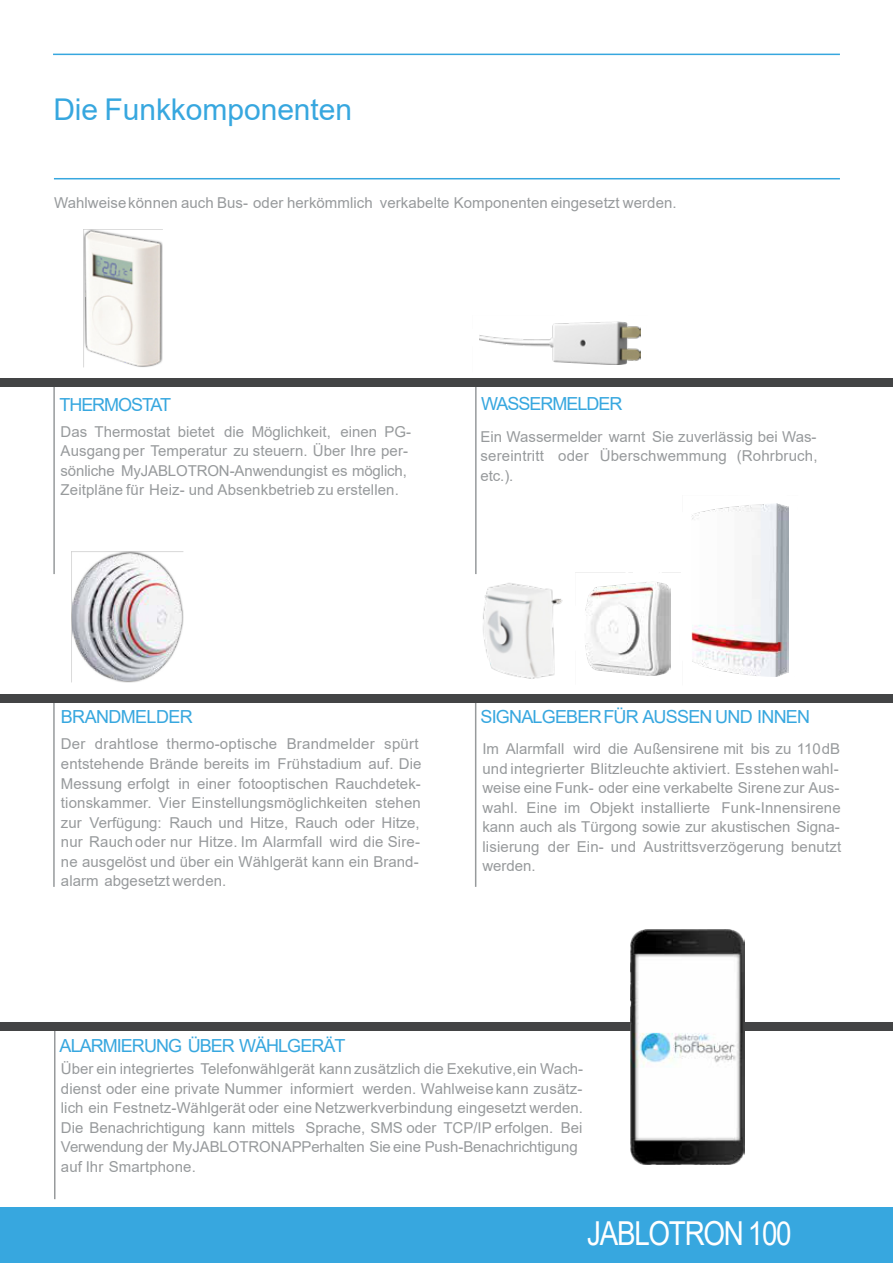
<style>
.page{position:relative;width:893px;height:1263px;background:#fff}
.page>*{position:absolute;margin:0;border:0;box-sizing:border-box;transform-origin:0 0}
.t1{font:33px "Arial";letter-spacing:-.045em;color:#fff;scale:.84 1}
.t2{font:30px "Arial";color:#37a7df}
.t3{font:18px "Arial";letter-spacing:-.055em;color:#37a7df}
.t4{font:18px "Arial";letter-spacing:-.035em;color:#37a7df}
.t5{font:15px/19.5px "Arial";letter-spacing:.005em;color:#979a9c}
</style>
<div class="page">
<div style="left:0;top:1208px;width:893px;height:55px;background:#37a7df"></div>
<img style="left:71px;top:552px;width:113px;height:130px">
<img style="left:72px;top:554px;width:111px;height:127px">
<img style="left:83px;top:229px;width:80px;height:139px">
<img style="left:479px;top:322px;width:161px;height:43px">
<img style="left:765px;top:503px;width:24px;height:174px">
<img style="left:691px;top:504px;width:97px;height:172px">
<img style="left:575px;top:572px;width:106px;height:104px">
<img style="left:584px;top:581px;width:87px;height:94px">
<img style="left:483px;top:573px;width:95px;height:106px">
<hr style="left:54px;top:178px;width:786px;height:1px;background:#37a7df">
<hr style="left:53px;top:54px;width:787px;height:1px;background:#37a7df">
<hr style="left:53px;top:384px;width:2px;height:190px;background:#979a9c">
<hr style="left:475px;top:383px;width:2px;height:191px;background:#979a9c">
<hr style="left:53px;top:697px;width:2px;height:190px;background:#979a9c">
<hr style="left:475px;top:695px;width:1px;height:192px;background:#979a9c">
<hr style="left:54px;top:1027px;width:2px;height:172px;background:#979a9c">
<div style="left:0;top:1022px;width:893px;height:9px;background:#434445"></div>
<img style="left:630px;top:929px;width:115px;height:235px">
<div style="left:0;top:694px;width:893px;height:8px;background:#434445"></div>
<div style="left:0;top:378px;width:893px;height:9px;background:#434445"></div>
<h2 class="t2" style="left:53px;top:98px;width:300px">Die Funkkomponenten</h2>
<p class="t5" style="left:54px;top:195px;width:624px">Wahlweise können auch Bus- oder herkömmlich verkabelte Komponenten eingesetzt werden.</p>
<p class="t3" style="left:60px;top:397px;width:113px">THERMOSTAT</p>
<p class="t5" style="left:61px;top:423px;width:352px">Das Thermostat bietet die Möglichkeit, einen PG-Ausgang per Temperatur zu steuern. Über Ihre per&shy;sönliche MyJABLOTRON-Anwendung ist es möglich, Zeitpläne für Heiz- und Absenkbetrieb zu erstellen.</p>
<p class="t3" style="left:481px;top:397px;width:143px">WASSERMELDER</p>
<p class="t5" style="left:480px;top:428px;width:339px;text-align:justify">Ein Wassermelder warnt Sie zuverlässig bei Was&shy;sereintritt oder Überschwemmung (Rohrbruch, etc.).</p>
<p class="t4" style="left:61px;top:710px;width:133px">BRANDMELDER</p>
<p class="t5" style="left:61px;top:736px;width:362px">Der drahtlose thermo-optische Brandmelder spürt entstehende Brände bereits im Frühstadium auf. Die Messung erfolgt in einer fotooptischen Rauchdetek&shy;tionskammer. Vier Einstellungsmöglichkeiten stehen zur Verfügung: Rauch und Hitze, Rauch oder Hitze, nur Rauch oder nur Hitze. Im Alarmfall wird die Sire&shy;ne ausgelöst und über ein Wählgerät kann ein Brand&shy;alarm abgesetzt werden.</p>
<p class="t3" style="left:480px;top:709px;width:331px">SIGNALGEBER FÜR AUSSEN UND INNEN</p>
<p class="t5" style="left:482px;top:741px;width:360px">Im Alarmfall wird die Außensirene mit bis zu 110 dB und integrierter Blitzleuchte aktiviert. Es stehen wahl&shy;weise eine Funk- oder eine verkabelte Sirene zur Aus&shy;wahl. Eine im Objekt installierte Funk-Innensirene kann auch als Türgong sowie zur akustischen Signa&shy;lisierung der Ein- und Austrittsverzögerung benutzt werden.</p>
<p class="t3" style="left:60px;top:1039px;width:287px">ALARMIERUNG ÜBER WÄHLGERÄT</p>
<p class="t5" style="left:61px;top:1061px;width:524px">Über ein integriertes Telefonwählgerät kann zusätzlich die Exekutive, ein Wach&shy;dienst oder eine private Nummer informiert werden. Wahlweise kann zusätz&shy;lich ein Festnetz-Wählgerät oder eine Netzwerkverbindung eingesetzt werden.<br>Die Benachrichtigung kann mittels Sprache, SMS oder TCP/IP erfolgen. Bei Verwendung der MyJABLOTRON APP erhalten Sie eine Push-Benachrichtigung auf Ihr Smartphone.</p>
<h1 class="t1" style="left:587px;top:1221px;width:245px">JABLOTRON 100</h1>
</div>
